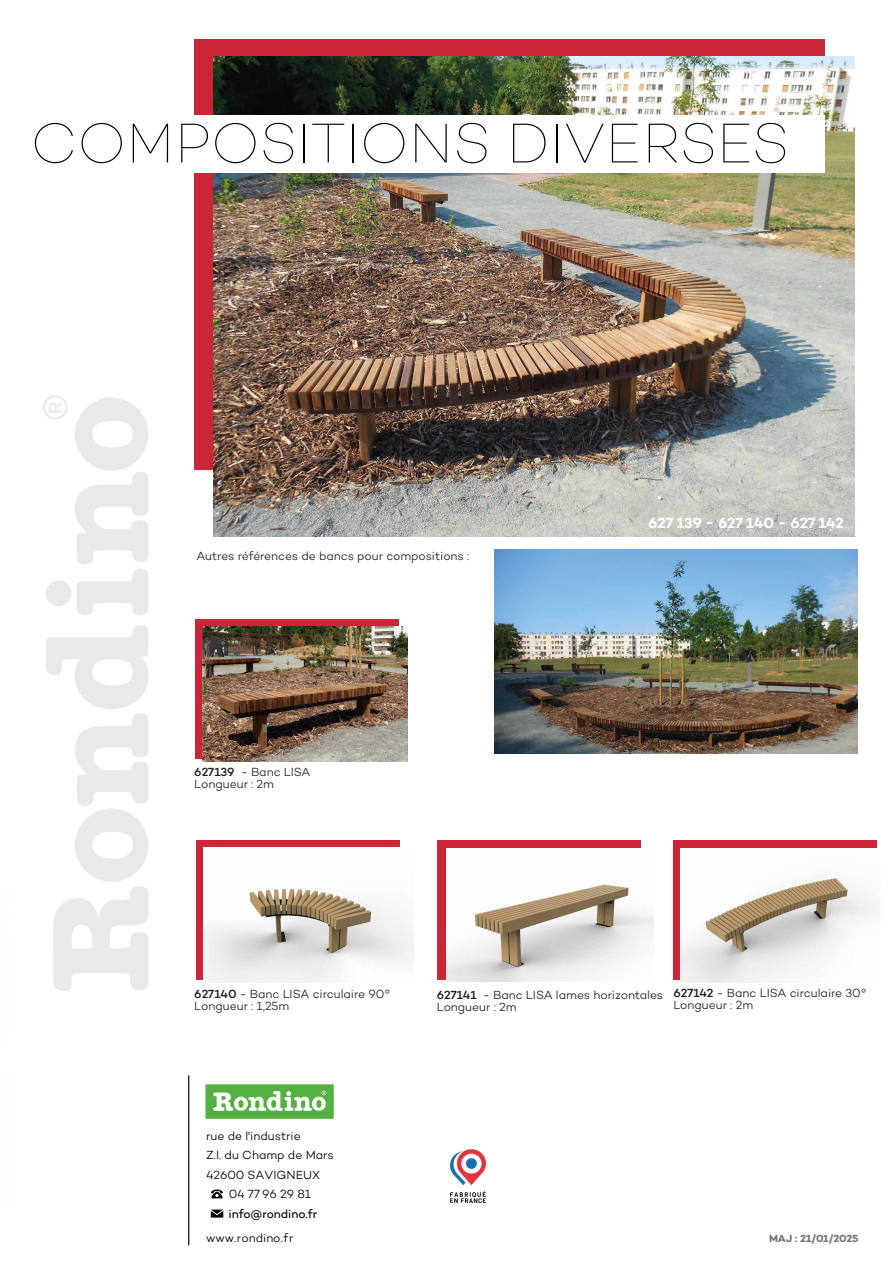
<style>
.page{position:relative;width:893px;height:1263px;background:#fff}
.page>*{position:absolute;margin:0;border:0;box-sizing:border-box;transform-origin:0 0}
.t1{font:100 57px "Campton";color:#000101}
.t2{font:600 15px "Campton";letter-spacing:-.005em;color:#fff}
.t3{font:300 12px/12px "Campton";color:#1f1f1d}
.t4{font:300 12px "Campton";color:#000101}
.t5{font:12px "Campton";color:#000101}
.t6{font:700 10.5px "Campton";letter-spacing:-.025em;color:#777779}
.s1{font-weight:500}
</style>
<div class="page">
<div style="left:194px;top:39px;width:631px;height:430px;background:#cc2537"></div>
<svg style="left:43px;top:395px;width:105px;height:220px"></svg>
<svg style="left:46px;top:625px;width:103px;height:366px"></svg>
<hr style="left:188px;top:1075px;width:1px;height:170px;background:#000">
<img style="left:205px;top:1084px;width:129px;height:35px">
<svg style="left:211px;top:1189px;width:12px;height:9px"></svg>
<svg style="left:211px;top:1209px;width:12px;height:8px"></svg>
<img style="left:450px;top:1149px;width:36px;height:54px">
<div style="left:196px;top:841px;width:204px;height:139px;background:#cc2537"></div>
<img style="left:203px;top:848px;width:210px;height:135px">
<div style="left:195px;top:620px;width:204px;height:139px;background:#cc2537"></div>
<img style="left:202px;top:627px;width:206px;height:135px">
<div style="left:437px;top:841px;width:203px;height:139px;background:#cc2537"></div>
<img style="left:446px;top:848px;width:207px;height:133px">
<img style="left:213px;top:56px;width:641px;height:481px">
<div style="left:35px;top:115px;width:790px;height:58px;background:#fff"></div>
<img style="left:495px;top:549px;width:362px;height:204px">
<div style="left:673px;top:841px;width:204px;height:139px;background:#cc2537"></div>
<img style="left:681px;top:848px;width:196px;height:134px">
<h1 class="t1" style="left:31px;top:108px;width:760px">COMPOSITIONS DIVERSES</h1>
<p class="t3" style="left:197px;top:550px;width:274px">Autres références de bancs pour compositions :</p>
<p class="t3" style="left:194px;top:766px;width:118px"><span class="s1">627139</span> - Banc LISA<br>Longueur : 2m</p>
<p class="t2" style="left:648px;top:513px;width:197px">627 139 - 627 140 - 627 142</p>
<p class="t3" style="left:194px;top:988px;width:198px"><span class="s1">627140</span> - Banc LISA circulaire 90°<br>Longueur : 1,25m</p>
<p class="t4" style="left:206px;top:1128px;width:96px">rue de l'industrie</p>
<p class="t4" style="left:206px;top:1148px;width:129px">Z.I. du Champ de Mars</p>
<p class="t4" style="left:206px;top:1167px;width:116px">42600 SAVIGNEUX</p>
<p class="t4" style="left:229px;top:1187px;width:84px">04 77 96 29 81</p>
<p class="t5" style="left:229px;top:1206px;width:90px">info@rondino.fr</p>
<p class="t4" style="left:206px;top:1230px;width:89px">www.rondino.fr</p>
<p class="t3" style="left:437px;top:988px;width:228px"><span class="s1">627141</span> - Banc LISA lames horizontales<br>Longueur : 2m</p>
<p class="t3" style="left:673px;top:987px;width:195px"><span class="s1">627142</span> - Banc LISA circulaire 30°<br>Longueur : 2m</p>
<p class="t6" style="left:769px;top:1232px;width:91px">MAJ : 21/01/2025</p>
</div>
